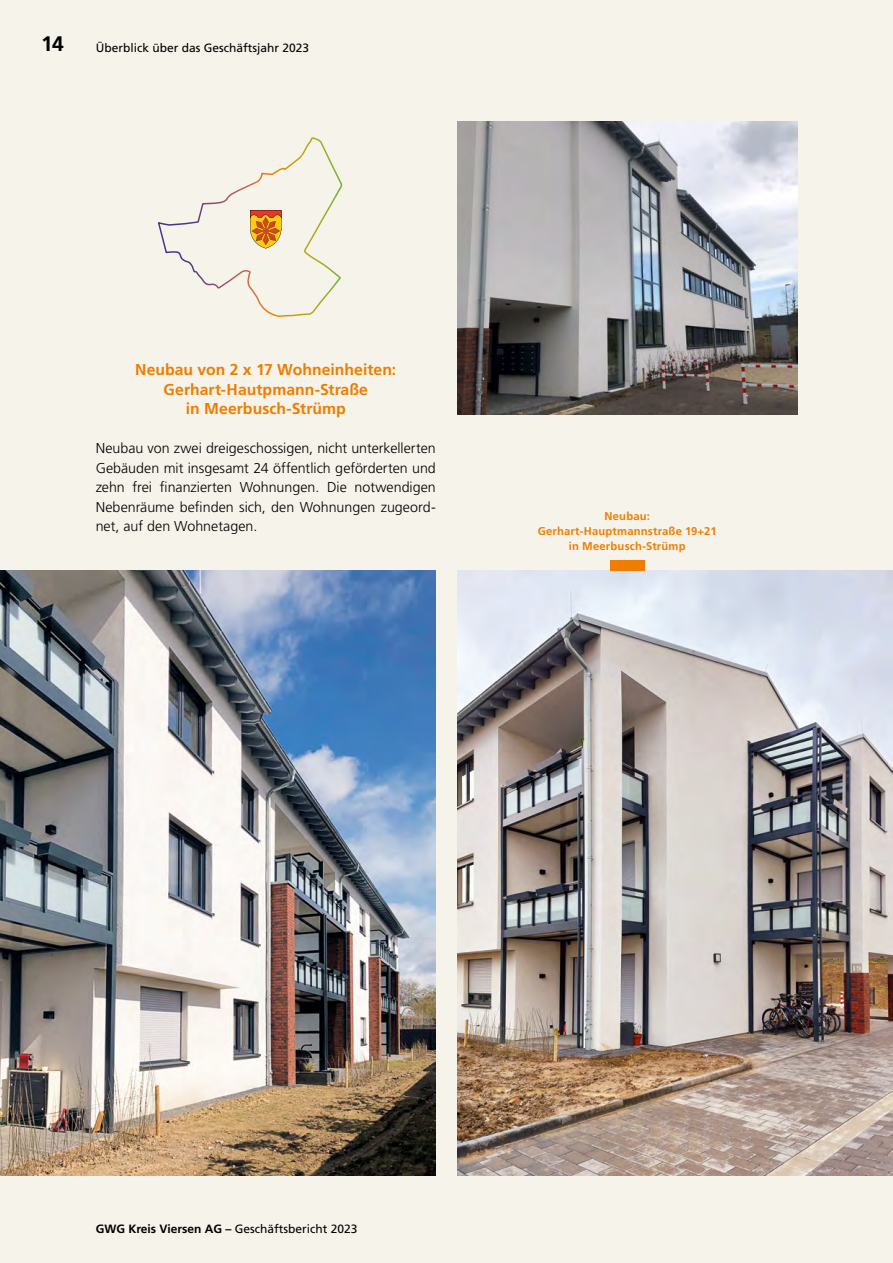
<style>
.page{position:relative;width:893px;height:1263px;background:#f5f3ea}
.page>*{position:absolute;margin:0;border:0;box-sizing:border-box;transform-origin:0 0}
.t1{font:700 21px "Frutiger LT Std";color:#000}
.t2{font:700 15.75px/19.5px "Frutiger LT Std";letter-spacing:.005em;color:#ef7d00;text-align:center}
.t3{font:300 14.25px/19.5px "Frutiger LT Std";color:#000;text-align:justify}
.t4{font:12px "Frutiger LT Std";color:#000}
.t5{font:700 11.25px/15px "Frutiger LT Std";letter-spacing:.015em;color:#ef7d00;text-align:center}
.s1{font-weight:700}
</style>
<div class="page">
<img style="left:0;top:570px;width:436px;height:605px">
<img style="left:457px;top:570px;width:436px;height:605px">
<svg style="left:158px;top:137px;width:185px;height:180px"></svg>
<div style="left:610px;top:560px;width:34px;height:10px;background:#ef7d00"></div>
<img style="left:457px;top:122px;width:340px;height:292px">
<h1 class="t1" style="left:41px;top:32px;width:24px">14</h1>
<p class="t4" style="left:96px;top:40px;width:215px">Überblick über das Geschäftsjahr 2023</p>
<p class="t2" style="left:135px;top:360px;width:263px">Neubau von 2 x 17 Wohneinheiten:<br>Gerhart-Hautpmann-Straße<br>in Meerbusch-Strümp</p>
<p class="t3" style="left:96px;top:439px;width:342px">Neubau von zwei dreigeschossigen, nicht unterkellerten Gebäuden mit insgesamt 24 öffentlich geförderten und zehn frei finanzierten Wohnungen. Die notwendigen Nebenräume befinden sich, den Wohnungen zugeord&shy;net, auf den Wohnetagen.</p>
<p class="t5" style="left:538px;top:508px;width:181px">Neubau:<br>Gerhart-Hauptmannstraße 19+21 in Meerbusch-Strümp</p>
<p class="t4" style="left:96px;top:1222px;width:263px"><span class="s1">GWG Kreis Viersen AG –</span> Geschäftsbericht 2023</p>
</div>
